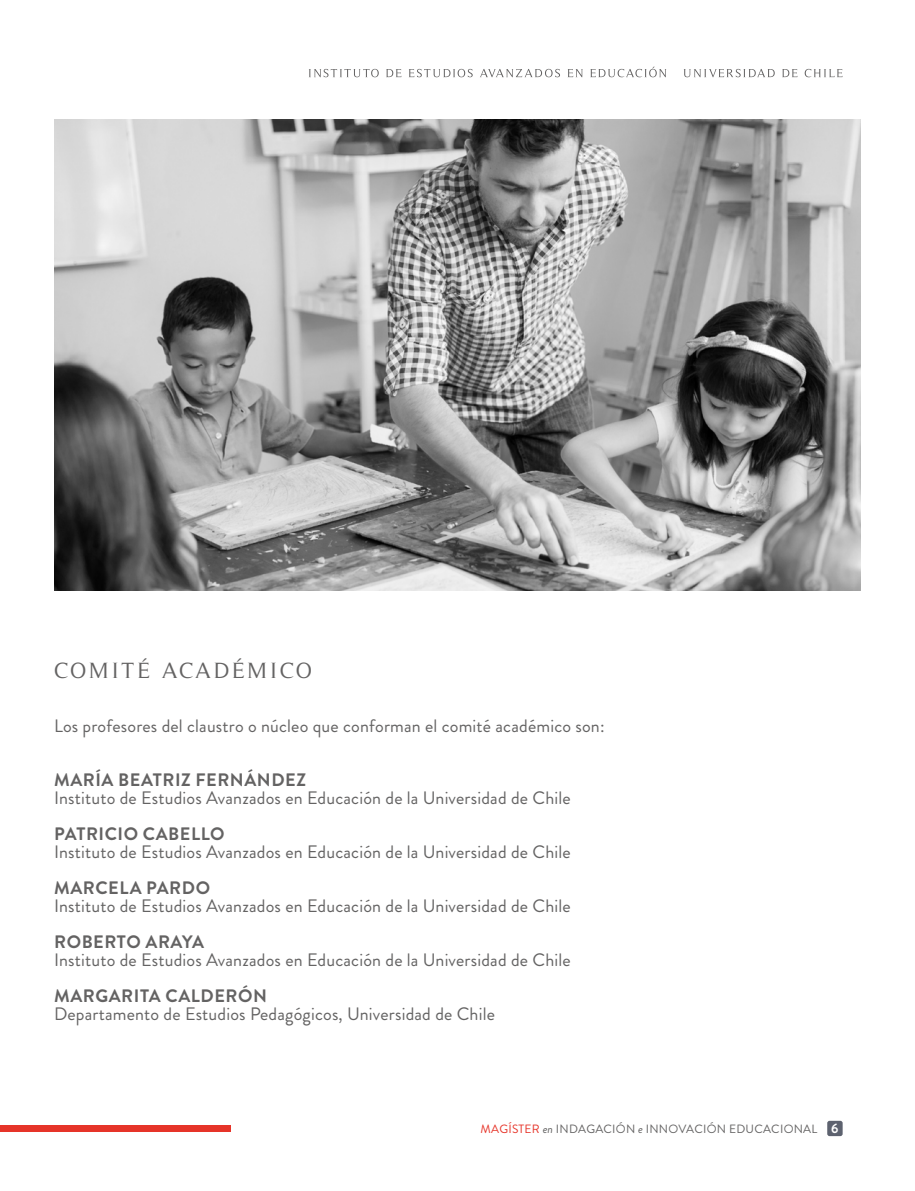
<style>
.page{position:relative;width:915px;height:1191px;background:#fff}
.page>*{position:absolute;margin:0;border:0;box-sizing:border-box;transform-origin:0 0}
.t1{font:22.5px "Timeless";letter-spacing:.11em;color:#646363}
.t2{font:18px "Brandon Grotesque";letter-spacing:.01em;color:#646363}
.t3{font:700 18px "Brandon Grotesque";letter-spacing:.03em;color:#646363}
.t4{font:12px "Brandon Grotesque";letter-spacing:.02em;color:#646363}
.s1{color:#e63429}
.s2{font-style:italic}
.s3{font-weight:700;font-size:13.5px;color:#fff}
</style>
<div class="page">
<div style="left:827px;top:1120px;width:15px;height:16px;background:#5d626f;border-radius:2px"></div>
<div style="left:0;top:1125px;width:230px;height:6px;background:#e63429"></div>
<svg style="left:309px;top:67px;width:533px;height:10px"></svg>
<img style="left:54px;top:120px;width:806px;height:470px">
<p class="t1" style="left:54px;top:657px;width:259px">COMITÉ ACADÉMICO</p>
<p class="t2" style="left:54px;top:713px;width:552px">Los profesores del claustro o núcleo que conforman el comité académico son:</p>
<p class="t3" style="left:54px;top:767px;width:253px">MARÍA BEATRIZ FERNÁNDEZ</p>
<p class="t2" style="left:54px;top:785px;width:518px">Instituto de Estudios Avanzados en Educación de la Universidad de Chile</p>
<p class="t3" style="left:54px;top:821px;width:172px">PATRICIO CABELLO</p>
<p class="t2" style="left:54px;top:839px;width:518px">Instituto de Estudios Avanzados en Educación de la Universidad de Chile</p>
<p class="t3" style="left:54px;top:875px;width:157px">MARCELA PARDO</p>
<p class="t2" style="left:54px;top:893px;width:518px">Instituto de Estudios Avanzados en Educación de la Universidad de Chile</p>
<p class="t3" style="left:54px;top:929px;width:151px">ROBERTO ARAYA</p>
<p class="t2" style="left:54px;top:947px;width:518px">Instituto de Estudios Avanzados en Educación de la Universidad de Chile</p>
<p class="t3" style="left:54px;top:983px;width:214px">MARGARITA CALDERÓN</p>
<p class="t2" style="left:54px;top:1001px;width:442px">Departamento de Estudios Pedagógicos, Universidad de Chile</p>
<p class="t4" style="left:480px;top:1120px;width:359px"><span class="s1">MAGÍSTER</span> <span class="s2">en</span> INDAGACIÓN <span class="s2">e</span> INNOVACIÓN EDUCACIONAL <span class="s3">6</span></p>
</div>
